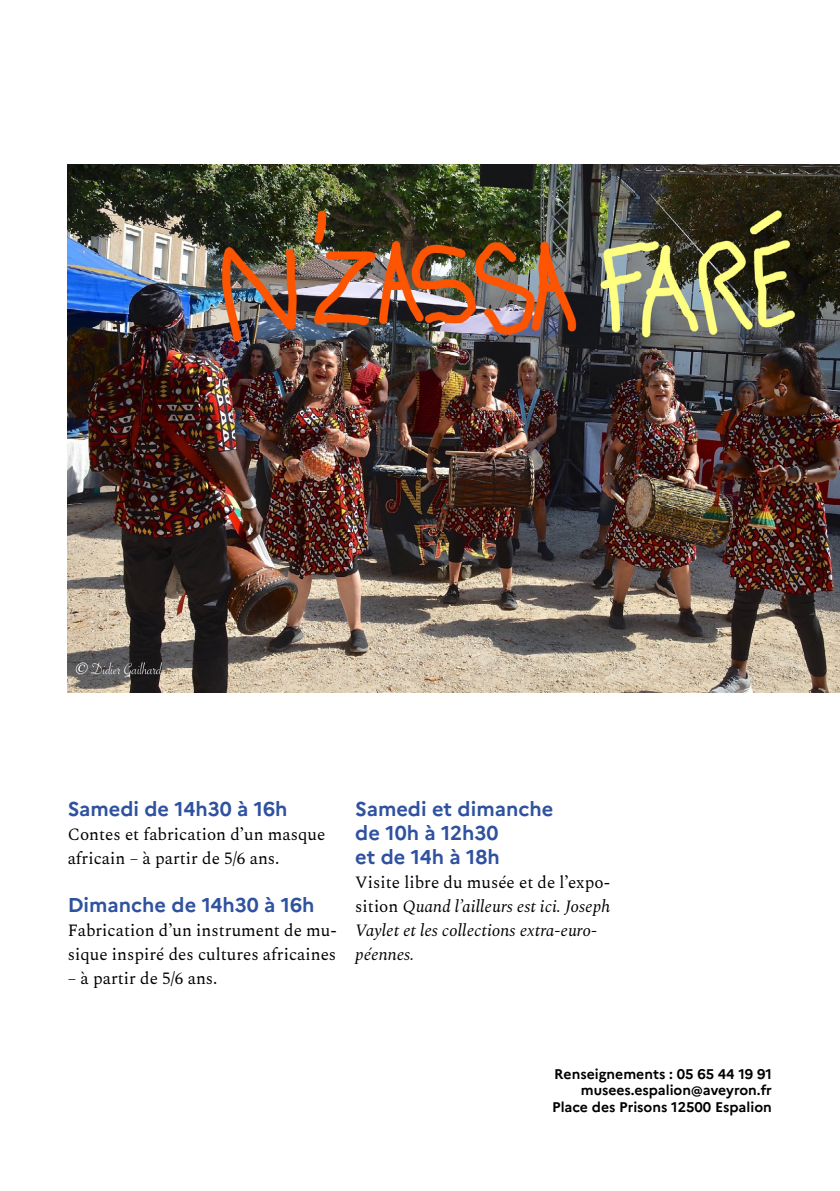
<style>
.page{position:relative;width:840px;height:1191px;background:#fff}
.page>*{position:absolute;margin:0;border:0;box-sizing:border-box;transform-origin:0 0}
.t1{font:700 20px/24px "Marianne";color:#2f52a0}
.t2{font:17px/24px "Spectral";color:#000}
.t3{font:italic 17px/24px "Spectral";color:#000}
.t4{font:700 14px/16.8px "Marianne";color:#000;text-align:right}
.s1{font-style:normal}
</style>
<div class="page">
<img style="left:68px;top:164px;width:771px;height:528px">
<p class="t1" style="left:68px;top:795px;width:221px">Samedi de 14h30 à 16h</p>
<p class="t2" style="left:68px;top:821px;width:259px">Contes et fabrication d’un masque africain – à partir de 5/6 ans.</p>
<p class="t1" style="left:68px;top:891px;width:248px">Dimanche de 14h30 à 16h</p>
<p class="t2" style="left:68px;top:917px;width:270px">Fabrication d’un instrument de mu&shy;sique inspiré des cultures africaines</p>
<p class="t2" style="left:68px;top:965px;width:151px">– à partir de 5/6 ans.</p>
<p class="t1" style="left:355px;top:795px;width:199px">Samedi et dimanche de 10h à 12h30<br>et de 14h à 18h</p>
<p class="t3" style="left:355px;top:869px;width:256px"><span class="s1">Visite libre du musée et de l’expo&shy;sition</span> Quand l’ailleurs est ici. Joseph<br>Vaylet et les collections extra-euro&shy;péennes.</p>
<p class="t4" style="left:552px;top:1064px;width:221px">Renseignements : 05 65 44 19 91 musees.espalion@aveyron.fr<br>Place des Prisons 12500 Espalion</p>
</div>
